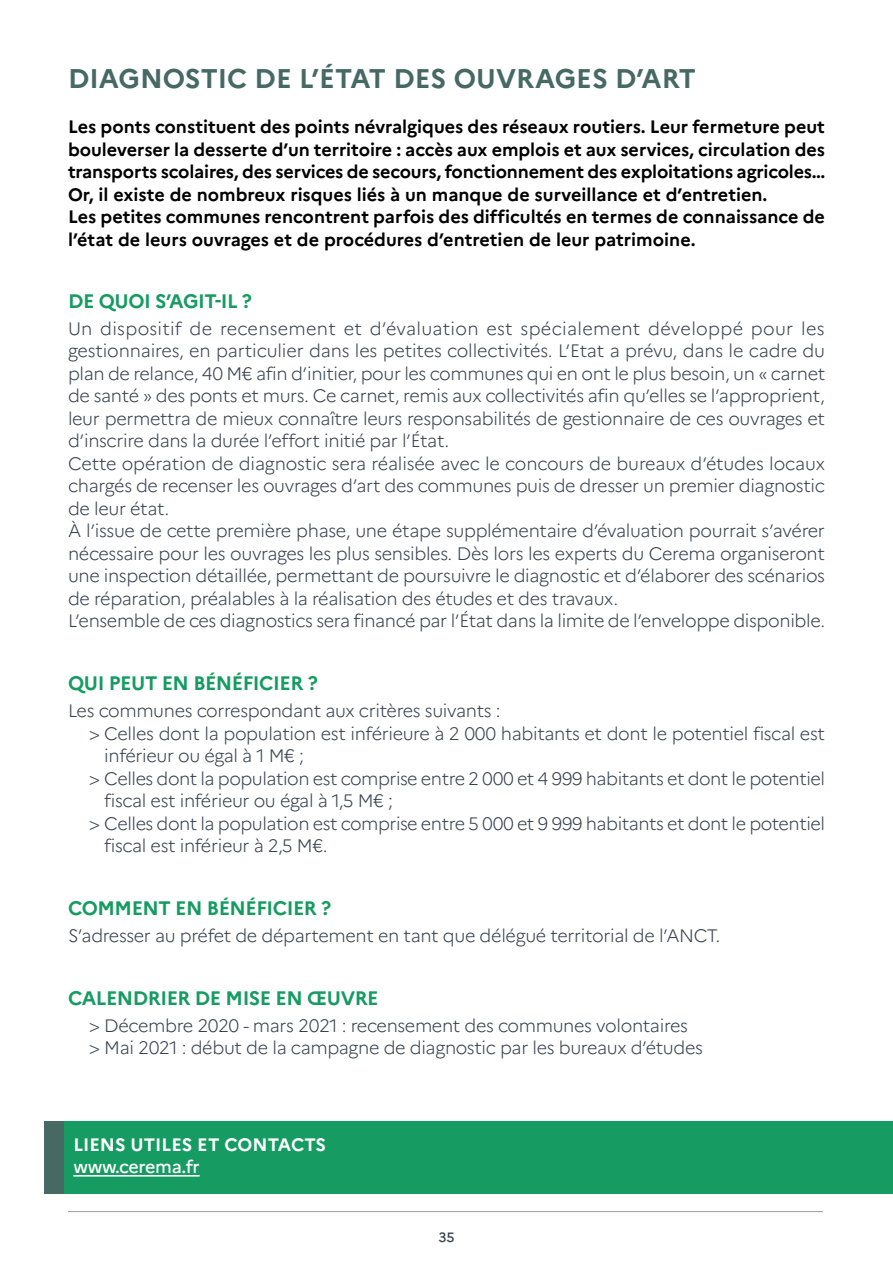
<style>
.page{position:relative;width:893px;height:1263px;background:#fff}
.page>*{position:absolute;margin:0;border:0;box-sizing:border-box;transform-origin:0 0}
.t1{font:700 27px "Marianne";color:#466964}
.t2{font:700 19.5px "Marianne";letter-spacing:-.025em;color:#169b62}
.t3{font:300 18px/22.5px "Marianne";letter-spacing:-.02em;color:#38424f}
.t4{font:700 18px/22.5px "Marianne";letter-spacing:-.005em;color:#000}
.t5{font:700 18px "Marianne";color:#fff}
.t6{font:500 18px "Marianne";letter-spacing:-.02em;color:#fff}
.t7{font:500 13.5px "Marianne";color:#38424f}
</style>
<div class="page">
<hr style="left:68px;top:1211px;width:755px;height:1px;background:#9d9d9c">
<div style="left:45px;top:1121px;width:848px;height:73px;background:#169b62"></div>
<div style="left:45px;top:1121px;width:19px;height:73px;background:#466964"></div>
<hr style="left:73px;top:1175px;width:127px;height:1px;background:#fff">
<h1 class="t1" style="left:68px;top:62px;width:630px">DIAGNOSTIC DE L’ÉTAT DES OUVRAGES D’ART</h1>
<p class="t4" style="left:68px;top:116px;width:759px">Les ponts constituent des points névralgiques des réseaux routiers. Leur fermeture peut bouleverser la desserte d’un territoire : accès aux emplois et aux services, circulation des transports scolaires, des services de secours, fonctionnement des exploitations agricoles… Or, il existe de nombreux risques liés à un manque de surveillance et d’entretien.<br>Les petites communes rencontrent parfois des difficultés en termes de connaissance de l’état de leurs ouvrages et de procédures d’entretien de leur patrimoine.</p>
<p class="t2" style="left:68px;top:289px;width:185px">DE QUOI S’AGIT-IL ?</p>
<p class="t3" style="left:68px;top:317px;width:759px">Un dispositif de recensement et d’évaluation est spécialement développé pour les gestionnaires, en particulier dans les petites collectivités. L’Etat a prévu, dans le cadre du plan de relance, 40 M€ afin d’initier, pour les communes qui en ont le plus besoin, un « carnet de santé » des ponts et murs. Ce carnet, remis aux collectivités afin qu’elles se l’approprient, leur permettra de mieux connaître leurs responsabilités de gestionnaire de ces ouvrages et d’inscrire dans la durée l’effort initié par l’État.<br>Cette opération de diagnostic sera réalisée avec le concours de bureaux d’études locaux chargés de recenser les ouvrages d’art des communes puis de dresser un premier diagnostic de leur état.<br>À l’issue de cette première phase, une étape supplémentaire d’évaluation pourrait s’avérer nécessaire pour les ouvrages les plus sensibles. Dès lors les experts du Cerema organiseront une inspection détaillée, permettant de poursuivre le diagnostic et d’élaborer des scénarios de réparation, préalables à la réalisation des études et des travaux.<br>L’ensemble de ces diagnostics sera financé par l’État dans la limite de l’enveloppe disponible.</p>
<p class="t2" style="left:68px;top:671px;width:251px">QUI PEUT EN BÉNÉFICIER ?</p>
<p class="t3" style="left:68px;top:699px;width:434px">Les communes correspondant aux critères suivants :</p>
<p class="t3" style="left:89px;top:722px;width:737px">&gt; Celles dont la population est inférieure à 2 000 habitants et dont le potentiel fiscal est</p>
<p class="t3" style="left:104px;top:744px;width:201px">inférieur ou égal à 1 M€ ;</p>
<p class="t3" style="left:89px;top:767px;width:737px">&gt; Celles dont la population est comprise entre 2 000 et 4 999 habitants et dont le potentiel</p>
<p class="t3" style="left:104px;top:789px;width:290px">fiscal est inférieur ou égal à 1,5 M€ ;</p>
<p class="t3" style="left:89px;top:812px;width:737px">&gt; Celles dont la population est comprise entre 5 000 et 9 999 habitants et dont le potentiel</p>
<p class="t3" style="left:104px;top:834px;width:225px">fiscal est inférieur à 2,5 M€.</p>
<p class="t2" style="left:68px;top:896px;width:265px">COMMENT EN BÉNÉFICIER ?</p>
<p class="t3" style="left:68px;top:924px;width:654px">S’adresser au préfet de département en tant que délégué territorial de l’ANCT.</p>
<p class="t2" style="left:68px;top:986px;width:312px">CALENDRIER DE MISE EN ŒUVRE</p>
<p class="t3" style="left:89px;top:1014px;width:615px">&gt; Décembre 2020 - mars 2021 : recensement des communes volontaires &gt; Mai 2021 : début de la campagne de diagnostic par les bureaux d’études</p>
<p class="t5" style="left:73px;top:1133px;width:254px">LIENS UTILES ET CONTACTS</p>
<p class="t6" style="left:73px;top:1156px;width:128px">www.cerema.fr</p>
<p class="t7" style="left:438px;top:1229px;width:18px">35</p>
</div>
